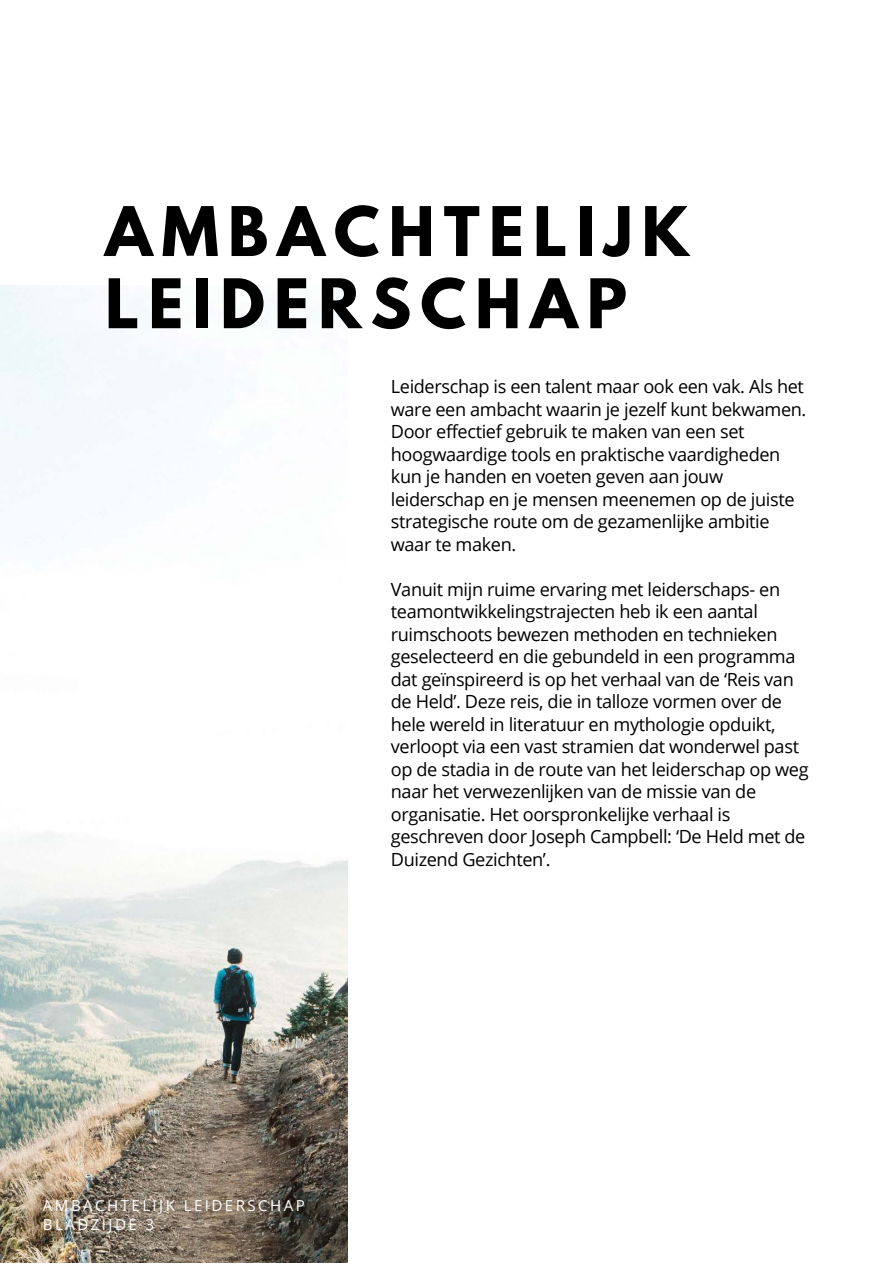
<style>
.page{position:relative;width:893px;height:1264px;background:#fff}
.page>*{position:absolute;margin:0;border:0;box-sizing:border-box;transform-origin:0 0}
.t1{font:700 60.45px/72.2px "League Spartan";letter-spacing:.15em;color:#000}
.t2{font:18.15px/22.5px "Open Sans";letter-spacing:-.02em;color:#000}
.t3{font:15.15px/18.6px "Open Sans";letter-spacing:.16em;color:#fff}
</style>
<div class="page">
<img style="left:0;top:285px;width:347px;height:977px">
<h1 class="t1" style="left:105px;top:203px;width:585px">AMBACHTELIJK<br>LEIDERSCHAP</h1>
<p class="t2" style="left:391px;top:375px;width:417px">Leiderschap is een talent maar ook een vak. Als het ware een ambacht waarin je jezelf kunt bekwamen.<br>Door effectief gebruik te maken van een set hoogwaardige tools en praktische vaardigheden kun je handen en voeten geven aan jouw leiderschap en je mensen meenemen op de juiste strategische route om de gezamenlijke ambitie waar te maken.</p>
<p class="t2" style="left:391px;top:577px;width:419px">Vanuit mijn ruime ervaring met leiderschaps- en teamontwikkelingstrajecten heb ik een aantal ruimschoots bewezen methoden en technieken geselecteerd en die gebundeld in een programma dat geïnspireerd is op het verhaal van de ‘Reis van de Held’. Deze reis, die in talloze vormen over de hele wereld in literatuur en mythologie opduikt, verloopt via een vast stramien dat wonderwel past op de stadia in de route van het leiderschap op weg naar het verwezenlijken van de missie van de organisatie. Het oorspronkelijke verhaal is geschreven door Joseph Campbell: ‘De Held met de Duizend Gezichten’.</p>
<p class="t3" style="left:43px;top:1196px;width:263px">AMBACHTELIJK LEIDERSCHAP<br>BLADZIJDE 3</p>
</div>
